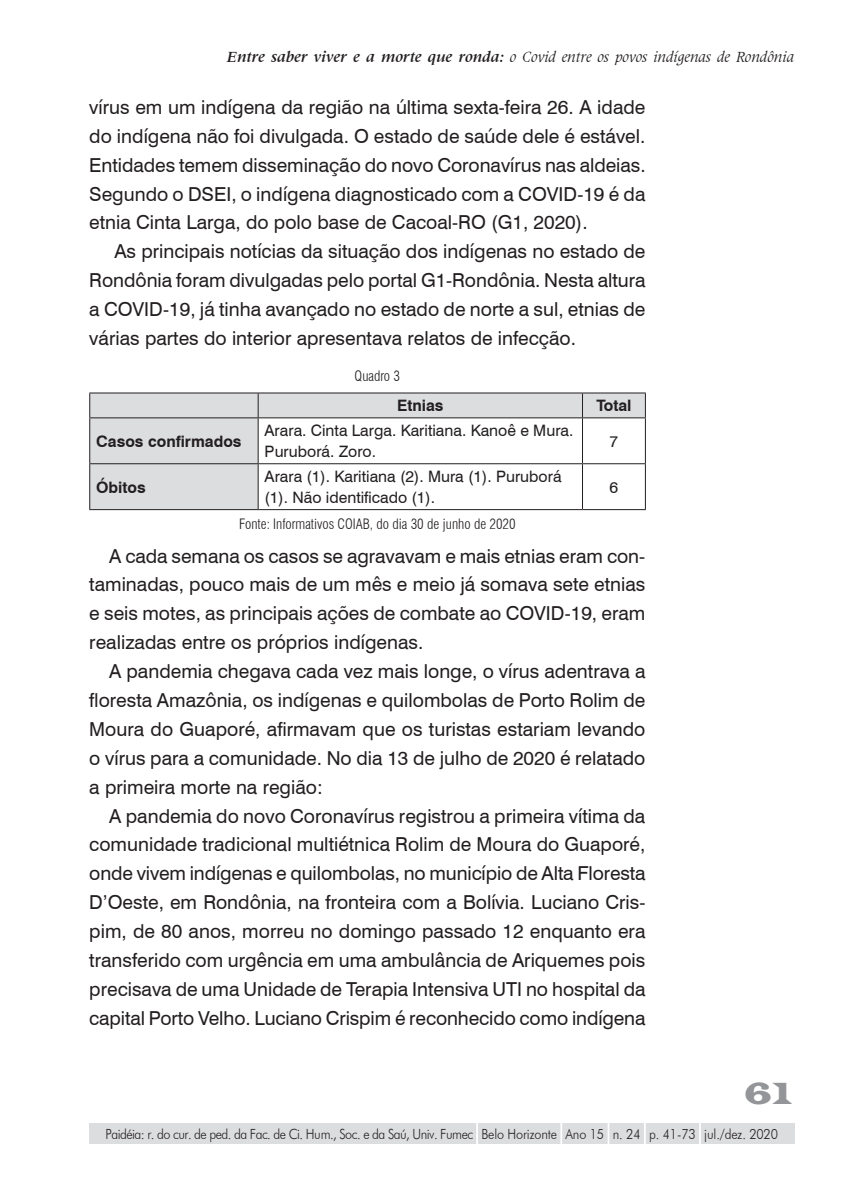
<style>
.page{position:relative;width:844px;height:1191px;background:#fff}
.page>*{position:absolute;margin:0;border:0;box-sizing:border-box;transform-origin:0 0}
.t1{font:31.5px "Latin Wid D";color:#939598;scale:.7 1}
.t2{font:19.25px/28.9px "Swiss 721 BT";color:#231f20;text-align:justify}
.t3{font:15.75px/21px "Swiss 721 BT";color:#231f20}
.t4{font:italic 15.75px "Latin 725 BT";color:#231f20}
.t5{font:700 15.75px "Swiss 721 BT";color:#231f20}
.t6{font:300 14px "Futura BT";letter-spacing:-.04em;color:#231f20;scale:.9 1}
.t7{font:300 condensed 14px "Swiss 721 BT";color:#231f20}
.s1{font-weight:700}
</style>
<div class="page">
<div style="left:89px;top:1122px;width:705px;height:21px;background:#dcdddf"></div>
<hr style="left:476px;top:1122px;width:2px;height:23px;background:#fff">
<hr style="left:560px;top:1122px;width:2px;height:23px;background:#fff">
<hr style="left:607px;top:1122px;width:2px;height:23px;background:#fff">
<hr style="left:643px;top:1122px;width:2px;height:23px;background:#fff">
<svg style="left:699px;top:1122px;width:1px;height:21px"></svg>
<svg style="left:90px;top:393px;width:554px;height:116px"></svg>
<hr style="left:258px;top:463px;width:324px;height:1px;background:#231f20">
<hr style="left:582px;top:463px;width:63px;height:1px;background:#231f20">
<hr style="left:258px;top:509px;width:324px;height:1px;background:#231f20">
<hr style="left:582px;top:509px;width:63px;height:1px;background:#231f20">
<hr style="left:582px;top:418px;width:1px;height:45px;background:#231f20">
<hr style="left:644px;top:418px;width:1px;height:45px;background:#231f20">
<hr style="left:582px;top:464px;width:1px;height:45px;background:#231f20">
<hr style="left:644px;top:464px;width:1px;height:45px;background:#231f20">
<hr style="left:89px;top:392px;width:169px;height:1px;background:#231f20">
<svg style="left:89px;top:393px;width:1px;height:24px"></svg>
<hr style="left:258px;top:392px;width:324px;height:1px;background:#231f20">
<svg style="left:258px;top:393px;width:1px;height:24px"></svg>
<hr style="left:258px;top:417px;width:324px;height:1px;background:#231f20">
<hr style="left:582px;top:392px;width:63px;height:1px;background:#231f20">
<svg style="left:582px;top:393px;width:1px;height:24px"></svg>
<svg style="left:644px;top:393px;width:1px;height:24px"></svg>
<hr style="left:582px;top:417px;width:63px;height:1px;background:#231f20">
<hr style="left:89px;top:417px;width:169px;height:1px;background:#231f20">
<hr style="left:89px;top:418px;width:1px;height:45px;background:#231f20">
<hr style="left:258px;top:418px;width:1px;height:45px;background:#231f20">
<hr style="left:89px;top:463px;width:169px;height:1px;background:#231f20">
<hr style="left:89px;top:464px;width:1px;height:45px;background:#231f20">
<hr style="left:258px;top:464px;width:1px;height:45px;background:#231f20">
<hr style="left:89px;top:509px;width:169px;height:1px;background:#231f20">
<p class="t4" style="left:227px;top:48px;width:568px"><span class="s1">Entre saber viver e a morte que ronda:</span> o Covid entre os povos indígenas de Rondônia</p>
<p class="t2" style="left:89px;top:92px;width:557px">vírus em um indígena da região na última sexta-feira 26. A idade do indígena não foi divulgada. O estado de saúde dele é estável.<br>Entidades temem disseminação do novo Coronavírus nas aldeias.<br>Segundo o DSEI, o indígena diagnosticado com a COVID-19 é da etnia Cinta Larga, do polo base de Cacoal-RO (G1, 2020).</p>
<p class="t2" style="left:89px;top:236px;width:557px;text-indent:25px">As principais notícias da situação dos indígenas no estado de Rondônia foram divulgadas pelo portal G1-Rondônia. Nesta altura a COVID-19, já tinha avançado no estado de norte a sul, etnias de várias partes do interior apresentava relatos de infecção.</p>
<p class="t7" style="left:354px;top:367px;width:47px">Quadro 3</p>
<p class="t5" style="left:397px;top:395px;width:48px">Etnias</p>
<p class="t5" style="left:596px;top:395px;width:37px">Total</p>
<p class="t5" style="left:96px;top:430px;width:147px">Casos confirmados</p>
<p class="t3" style="left:264px;top:419px;width:310px">Arara. Cinta Larga. Karitiana. Kanoê e Mura.<br>Puruborá. Zoro.</p>
<p class="t3" style="left:609px;top:430px;width:10px">7</p>
<p class="t5" style="left:96px;top:476px;width:51px">Óbitos</p>
<p class="t3" style="left:264px;top:465px;width:298px">Arara (1). Karitiana (2). Mura (1). Puruborá (1). Não identificado (1).</p>
<p class="t3" style="left:609px;top:476px;width:10px">6</p>
<p class="t7" style="left:239px;top:515px;width:278px">Fonte: Informativos COIAB, do dia 30 de junho de 2020</p>
<p class="t2" style="left:89px;top:540px;width:557px;text-indent:20px">A cada semana os casos se agravavam e mais etnias eram con&shy;taminadas, pouco mais de um mês e meio já somava sete etnias e seis motes, as principais ações de combate ao COVID-19, eram realizadas entre os próprios indígenas.</p>
<p class="t2" style="left:89px;top:656px;width:557px;text-indent:20px">A pandemia chegava cada vez mais longe, o vírus adentrava a floresta Amazônia, os indígenas e quilombolas de Porto Rolim de Moura do Guaporé, afirmavam que os turistas estariam levando o vírus para a comunidade. No dia 13 de julho de 2020 é relatado a primeira morte na região:</p>
<p class="t2" style="left:89px;top:800px;width:557px;text-indent:20px">A pandemia do novo Coronavírus registrou a primeira vítima da comunidade tradicional multiétnica Rolim de Moura do Guaporé, onde vivem indígenas e quilombolas, no município de Alta Floresta D’Oeste, em Rondônia, na fronteira com a Bolívia. Luciano Cris&shy;pim, de 80 anos, morreu no domingo passado 12 enquanto era transferido com urgência em uma ambulância de Ariquemes pois precisava de uma Unidade de Terapia Intensiva UTI no hospital da capital Porto Velho. Luciano Crispim é reconhecido como indígena</p>
<h1 class="t1" style="left:745px;top:1073px;width:68px">61</h1>
<p class="t6" style="left:106px;top:1125px;width:748px">Paidéia: r. do cur. de ped. da Fac. de Ci. Hum., Soc. e da Saú, Univ. Fumec Belo Horizonte Ano 15 n. 24 p. 41-73 jul./dez. 2020</p>
</div>
